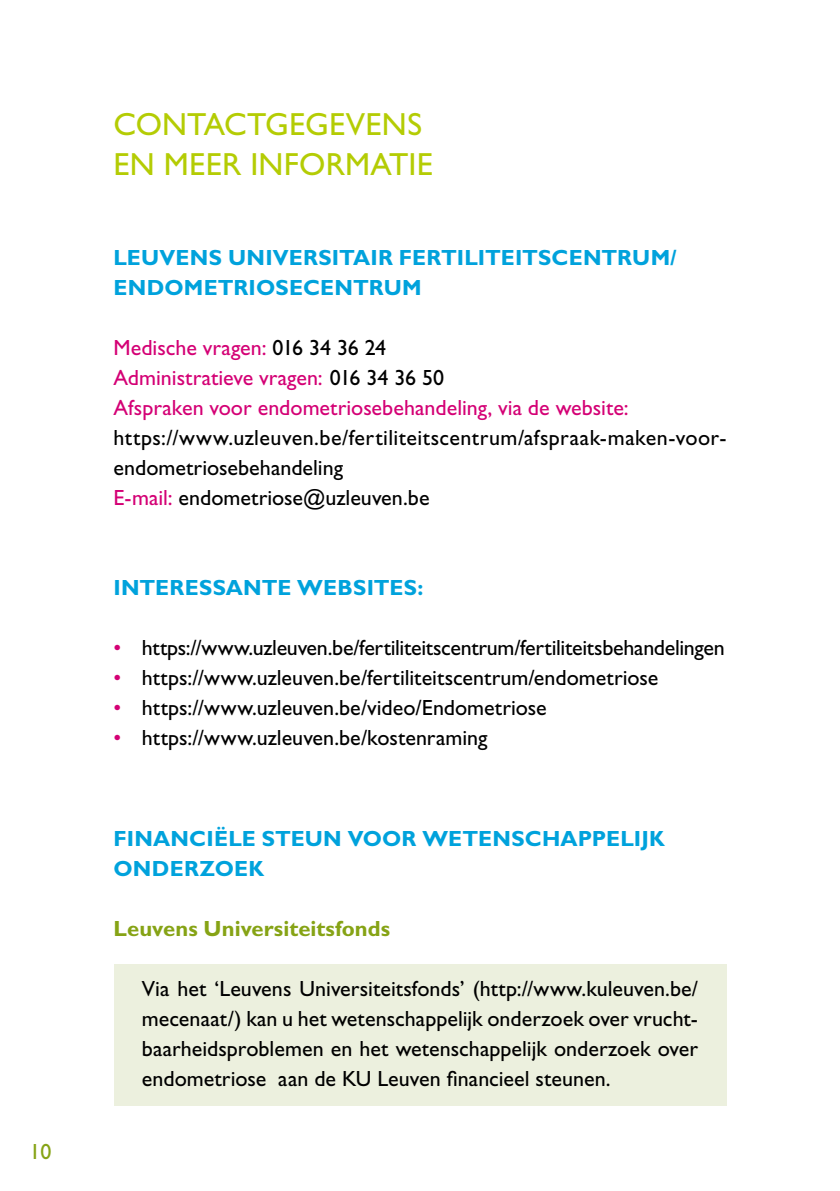
<style>
.page{position:relative;width:840px;height:1191px;background:#fff}
.page>*{position:absolute;margin:0;border:0;box-sizing:border-box;transform-origin:0 0}
.t1{font:32px "Gill Sans Std";letter-spacing:.01em;color:#b4cc04}
.t2{font:22px/30px "Gill Sans Std";color:#000}
.t3{font:700 22px/30px "Gill Sans Std";letter-spacing:.005em;color:#00a2dc}
.t4{font:22px "Gill Sans Std";color:#d40075}
.t5{font:700 22px "Gill Sans Std";letter-spacing:.005em;color:#86a315}
.t6{font:22px "Gill Sans Std";color:#86a315}
.s1{color:#000}
.s2{color:#d40075}
</style>
<div class="page">
<div style="left:113px;top:964px;width:613px;height:142px;background:#ecf0de"></div>
<p class="t6" style="left:29px;top:1138px;width:23px">10</p>
<p class="t1" style="left:113px;top:106px;width:310px">CONTACTGEGEVENS</p>
<p class="t1" style="left:113px;top:146px;width:320px">EN MEER INFORMATIE</p>
<p class="t3" style="left:113px;top:243px;width:564px">LEUVENS UNIVERSITAIR FERTILITEITSCENTRUM/</p>
<p class="t3" style="left:113px;top:273px;width:309px">ENDOMETRIOSECENTRUM</p>
<p class="t4" style="left:113px;top:335px;width:274px">Medische vragen: <span class="s1">016 34 36 24</span></p>
<p class="t4" style="left:113px;top:365px;width:332px">Administratieve vragen: <span class="s1">016 34 36 50</span></p>
<p class="t4" style="left:113px;top:395px;width:516px">Afspraken voor endometriosebehandeling, via de website:</p>
<p class="t2" style="left:113px;top:423px;width:614px">https://www.uzleuven.be/fertiliteitscentrum/afspraak-maken-voor&shy;endometriosebehandeling</p>
<p class="t2" style="left:113px;top:483px;width:317px"><span class="s2">E-mail:</span> endometriose@uzleuven.be</p>
<p class="t3" style="left:113px;top:573px;width:311px">INTERESSANTE WEBSITES:</p>
<p class="t2" style="left:113px;top:633px;width:612px"><span class="s2">•</span> https://www.uzleuven.be/fertiliteitscentrum/fertiliteitsbehandelingen</p>
<p class="t2" style="left:113px;top:663px;width:546px"><span class="s2">•</span> https://www.uzleuven.be/fertiliteitscentrum/endometriose</p>
<p class="t2" style="left:113px;top:693px;width:434px"><span class="s2">•</span> https://www.uzleuven.be/video/Endometriose</p>
<p class="t2" style="left:113px;top:723px;width:375px"><span class="s2">•</span> https://www.uzleuven.be/kostenraming</p>
<p class="t3" style="left:113px;top:823px;width:552px">FINANCIËLE STEUN VOOR WETENSCHAPPELIJK<br>ONDERZOEK</p>
<p class="t5" style="left:113px;top:915px;width:278px">Leuvens Universiteitsfonds</p>
<p class="t2" style="left:142px;top:973px;width:557px;text-align:justify">Via het ‘Leuvens Universiteitsfonds’ (http://www.kuleuven.be/ mecenaat/) kan u het wetenschappelijk onderzoek over vrucht&shy;baarheidsproblemen en het wetenschappelijk onderzoek over endometriose aan de KU Leuven financieel steunen.</p>
</div>
